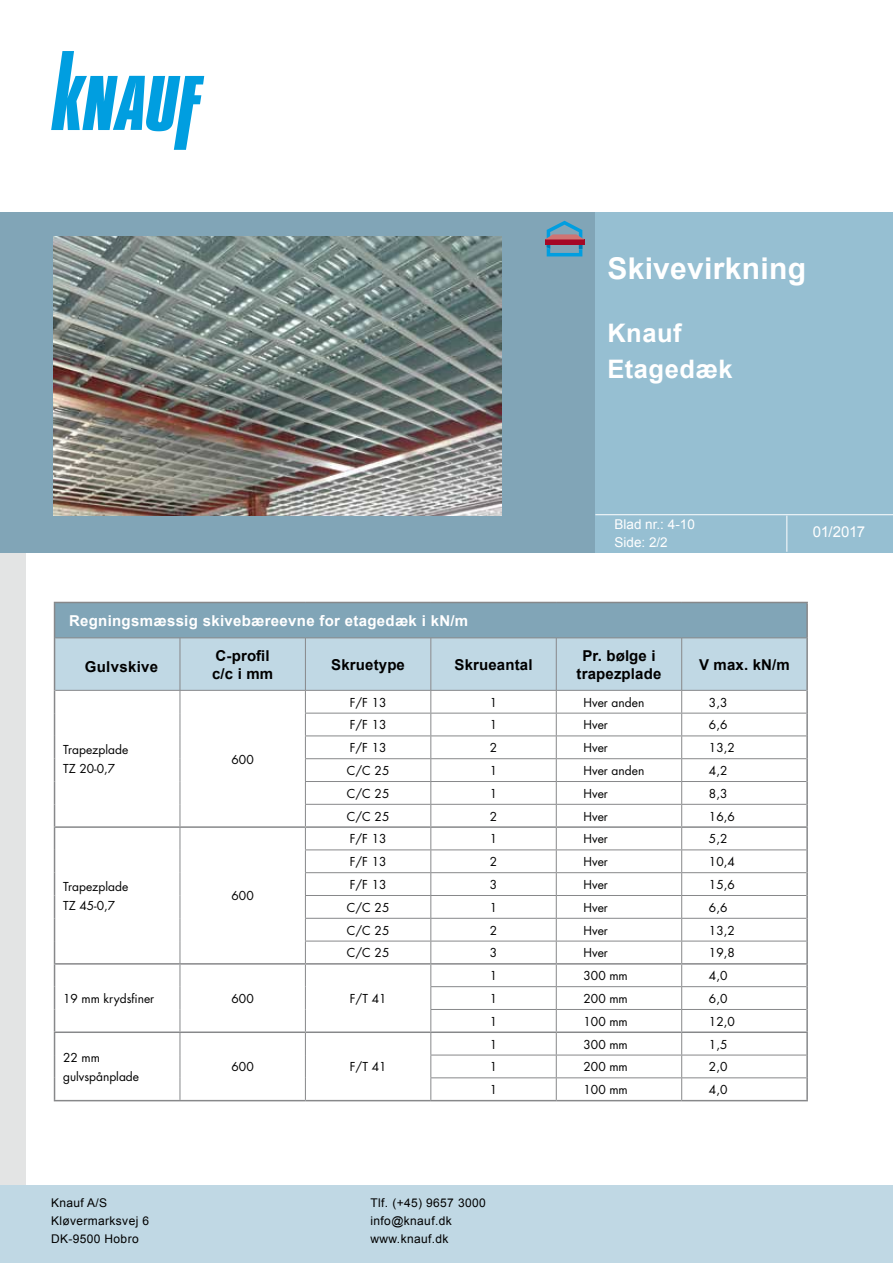
<style>
.page{position:relative;width:893px;height:1263px;background:#fff}
.page>*{position:absolute;margin:0;border:0;box-sizing:border-box;transform-origin:0 0}
.t1{font:700 30px "Arial";letter-spacing:.01em;color:#fff}
.t2{font:700 25.5px/36px "Arial";letter-spacing:.02em;color:#fff}
.t3{font:700 15px/18px "Arial";letter-spacing:.01em;color:#000}
.t4{font:700 15px "Arial";letter-spacing:.02em;color:#fff}
.t5{font:15px "Arial";letter-spacing:-.025em;color:#fff}
.t6{font:13.5px/18px "Arial";color:#fff}
.t7{font:12px/19.5px "Futura Std";color:#000}
.t8{font:12px "Arial";letter-spacing:.03em;color:#000}
</style>
<div class="page">
<div style="left:0;top:213px;width:595px;height:340px;background:#81a5b7"></div>
<div style="left:595px;top:213px;width:298px;height:340px;background:#96bfd2"></div>
<div style="left:0;top:553px;width:26px;height:683px;background:#e3e4e4"></div>
<hr style="left:595px;top:514px;width:298px;height:1px;background:#fff">
<hr style="left:787px;top:516px;width:1px;height:36px;background:#fff">
<div style="left:0;top:1186px;width:893px;height:77px;background:#c0d8e4"></div>
<svg style="left:545px;top:221px;width:39px;height:35px"></svg>
<img style="left:54px;top:237px;width:448px;height:279px">
<svg style="left:51px;top:51px;width:153px;height:99px"></svg>
<div style="left:55px;top:602px;width:752px;height:36px;background:#81a5b7"></div>
<hr style="left:54px;top:602px;width:126px;height:1px;background:#87888a">
<hr style="left:54px;top:603px;width:1px;height:35px;background:#87888a">
<hr style="left:180px;top:602px;width:125px;height:1px;background:#87888a">
<hr style="left:305px;top:602px;width:126px;height:1px;background:#87888a">
<hr style="left:431px;top:602px;width:125px;height:1px;background:#87888a">
<hr style="left:556px;top:602px;width:126px;height:1px;background:#87888a">
<hr style="left:682px;top:602px;width:126px;height:1px;background:#87888a">
<hr style="left:806px;top:603px;width:2px;height:35px;background:#87888a">
<hr style="left:806px;top:638px;width:2px;height:52px;background:#87888a">
<hr style="left:806px;top:690px;width:2px;height:23px;background:#87888a">
<hr style="left:806px;top:713px;width:2px;height:23px;background:#87888a">
<hr style="left:806px;top:736px;width:2px;height:23px;background:#87888a">
<hr style="left:806px;top:759px;width:2px;height:22px;background:#87888a">
<hr style="left:806px;top:781px;width:2px;height:23px;background:#87888a">
<hr style="left:806px;top:804px;width:2px;height:22px;background:#87888a">
<hr style="left:806px;top:828px;width:2px;height:22px;background:#87888a">
<hr style="left:806px;top:850px;width:2px;height:23px;background:#87888a">
<hr style="left:806px;top:873px;width:2px;height:22px;background:#87888a">
<hr style="left:806px;top:895px;width:2px;height:23px;background:#87888a">
<hr style="left:806px;top:918px;width:2px;height:23px;background:#87888a">
<hr style="left:806px;top:941px;width:2px;height:22px;background:#87888a">
<hr style="left:806px;top:965px;width:2px;height:22px;background:#87888a">
<hr style="left:806px;top:987px;width:2px;height:22px;background:#87888a">
<hr style="left:806px;top:1009px;width:2px;height:22px;background:#87888a">
<hr style="left:806px;top:1033px;width:2px;height:22px;background:#87888a">
<hr style="left:806px;top:1055px;width:2px;height:23px;background:#87888a">
<hr style="left:806px;top:1078px;width:2px;height:22px;background:#87888a">
<hr style="left:54px;top:1100px;width:126px;height:1px;background:#87888a">
<hr style="left:180px;top:1100px;width:125px;height:1px;background:#87888a">
<hr style="left:305px;top:1100px;width:126px;height:1px;background:#87888a">
<hr style="left:431px;top:1100px;width:125px;height:1px;background:#87888a">
<hr style="left:556px;top:1100px;width:126px;height:1px;background:#87888a">
<hr style="left:682px;top:1100px;width:126px;height:1px;background:#87888a">
<svg style="left:54px;top:638px;width:753px;height:462px"></svg>
<hr style="left:305px;top:826px;width:126px;height:2px;background:#87888a">
<hr style="left:431px;top:826px;width:125px;height:2px;background:#87888a">
<hr style="left:556px;top:826px;width:126px;height:2px;background:#87888a">
<hr style="left:682px;top:826px;width:126px;height:2px;background:#87888a">
<hr style="left:305px;top:963px;width:126px;height:2px;background:#87888a">
<hr style="left:431px;top:963px;width:125px;height:2px;background:#87888a">
<hr style="left:556px;top:963px;width:126px;height:2px;background:#87888a">
<hr style="left:682px;top:963px;width:126px;height:2px;background:#87888a">
<hr style="left:431px;top:1031px;width:125px;height:2px;background:#87888a">
<hr style="left:556px;top:1031px;width:126px;height:2px;background:#87888a">
<hr style="left:682px;top:1031px;width:126px;height:2px;background:#87888a">
<hr style="left:54px;top:1031px;width:126px;height:2px;background:#87888a">
<hr style="left:180px;top:1031px;width:125px;height:2px;background:#87888a">
<hr style="left:305px;top:1031px;width:126px;height:2px;background:#87888a">
<hr style="left:54px;top:963px;width:126px;height:2px;background:#87888a">
<hr style="left:180px;top:963px;width:125px;height:2px;background:#87888a">
<hr style="left:54px;top:826px;width:126px;height:2px;background:#87888a">
<hr style="left:180px;top:826px;width:125px;height:2px;background:#87888a">
<h1 class="t1" style="left:607px;top:248px;width:200px">Skivevirkning</h1>
<h2 class="t2" style="left:607px;top:315px;width:127px">Knauf<br>Etagedæk</h2>
<p class="t6" style="left:614px;top:516px;width:82px">Blad nr.: 4-10<br>Side: 2/2</p>
<p class="t5" style="left:813px;top:522px;width:54px">01/2017</p>
<p class="t4" style="left:69px;top:610px;width:401px">Regningsmæssig skivebæreevne for etagedæk i kN/m</p>
<p class="t3" style="left:85px;top:658px;width:75px">Gulvskive</p>
<p class="t3" style="left:212px;top:647px;width:63px">C-profil c/c i mm</p>
<p class="t3" style="left:331px;top:656px;width:75px">Skruetype</p>
<p class="t3" style="left:454px;top:656px;width:80px">Skrueantal</p>
<p class="t3" style="left:577px;top:647px;width:86px;text-align:center">Pr. bølge i trapezplade</p>
<p class="t3" style="left:699px;top:656px;width:92px">V max. kN/m</p>
<p class="t7" style="left:63px;top:740px;width:67px">Trapezplade<br>TZ 20-0,7</p>
<p class="t7" style="left:232px;top:750px;width:24px">600</p>
<p class="t7" style="left:63px;top:877px;width:67px">Trapezplade<br>TZ 45-0,7</p>
<p class="t7" style="left:232px;top:886px;width:24px">600</p>
<p class="t7" style="left:350px;top:693px;width:38px">F/F 13</p>
<p class="t7" style="left:490px;top:693px;width:9px">1</p>
<p class="t7" style="left:583px;top:693px;width:62px">Hver anden</p>
<p class="t7" style="left:709px;top:693px;width:20px">3,3</p>
<p class="t7" style="left:350px;top:715px;width:38px">F/F 13</p>
<p class="t7" style="left:490px;top:715px;width:9px">1</p>
<p class="t7" style="left:583px;top:715px;width:26px">Hver</p>
<p class="t7" style="left:709px;top:715px;width:20px">6,6</p>
<p class="t7" style="left:350px;top:738px;width:38px">F/F 13</p>
<p class="t7" style="left:490px;top:738px;width:9px">2</p>
<p class="t7" style="left:583px;top:738px;width:26px">Hver</p>
<p class="t7" style="left:709px;top:738px;width:27px">13,2</p>
<p class="t7" style="left:347px;top:761px;width:44px">C/C 25</p>
<p class="t7" style="left:490px;top:761px;width:9px">1</p>
<p class="t7" style="left:583px;top:761px;width:62px">Hver anden</p>
<p class="t7" style="left:709px;top:761px;width:20px">4,2</p>
<p class="t7" style="left:347px;top:784px;width:44px">C/C 25</p>
<p class="t7" style="left:490px;top:784px;width:9px">1</p>
<p class="t7" style="left:583px;top:784px;width:26px">Hver</p>
<p class="t7" style="left:709px;top:784px;width:20px">8,3</p>
<p class="t7" style="left:347px;top:807px;width:44px">C/C 25</p>
<p class="t7" style="left:490px;top:807px;width:9px">2</p>
<p class="t7" style="left:583px;top:807px;width:26px">Hver</p>
<p class="t7" style="left:709px;top:807px;width:27px">16,6</p>
<p class="t7" style="left:350px;top:829px;width:38px">F/F 13</p>
<p class="t7" style="left:490px;top:829px;width:9px">1</p>
<p class="t7" style="left:583px;top:829px;width:26px">Hver</p>
<p class="t7" style="left:709px;top:829px;width:20px">5,2</p>
<p class="t7" style="left:350px;top:852px;width:38px">F/F 13</p>
<p class="t7" style="left:490px;top:852px;width:9px">2</p>
<p class="t7" style="left:583px;top:852px;width:26px">Hver</p>
<p class="t7" style="left:709px;top:852px;width:27px">10,4</p>
<p class="t7" style="left:350px;top:875px;width:38px">F/F 13</p>
<p class="t7" style="left:490px;top:875px;width:9px">3</p>
<p class="t7" style="left:583px;top:875px;width:26px">Hver</p>
<p class="t7" style="left:709px;top:875px;width:27px">15,6</p>
<p class="t7" style="left:347px;top:898px;width:44px">C/C 25</p>
<p class="t7" style="left:490px;top:898px;width:9px">1</p>
<p class="t7" style="left:583px;top:898px;width:26px">Hver</p>
<p class="t7" style="left:709px;top:898px;width:20px">6,6</p>
<p class="t7" style="left:347px;top:920px;width:44px">C/C 25</p>
<p class="t7" style="left:490px;top:920px;width:9px">2</p>
<p class="t7" style="left:583px;top:920px;width:26px">Hver</p>
<p class="t7" style="left:709px;top:920px;width:27px">13,2</p>
<p class="t7" style="left:347px;top:943px;width:44px">C/C 25</p>
<p class="t7" style="left:490px;top:943px;width:9px">3</p>
<p class="t7" style="left:583px;top:943px;width:26px">Hver</p>
<p class="t7" style="left:709px;top:943px;width:27px">19,8</p>
<p class="t7" style="left:63px;top:989px;width:93px">19 mm krydsfiner</p>
<p class="t7" style="left:232px;top:989px;width:24px">600</p>
<p class="t7" style="left:350px;top:989px;width:38px">F/T 41</p>
<p class="t7" style="left:63px;top:1047px;width:78px">22 mm gulvspånplade</p>
<p class="t7" style="left:232px;top:1057px;width:24px">600</p>
<p class="t7" style="left:350px;top:1057px;width:38px">F/T 41</p>
<p class="t7" style="left:490px;top:966px;width:9px">1</p>
<p class="t7" style="left:583px;top:966px;width:46px">300 mm</p>
<p class="t7" style="left:709px;top:966px;width:20px">4,0</p>
<p class="t7" style="left:490px;top:989px;width:9px">1</p>
<p class="t7" style="left:583px;top:989px;width:46px">200 mm</p>
<p class="t7" style="left:709px;top:989px;width:20px">6,0</p>
<p class="t7" style="left:490px;top:1012px;width:9px">1</p>
<p class="t7" style="left:583px;top:1012px;width:46px">100 mm</p>
<p class="t7" style="left:709px;top:1012px;width:27px">12,0</p>
<p class="t7" style="left:490px;top:1034px;width:9px">1</p>
<p class="t7" style="left:583px;top:1034px;width:46px">300 mm</p>
<p class="t7" style="left:709px;top:1034px;width:20px">1,5</p>
<p class="t7" style="left:490px;top:1057px;width:9px">1</p>
<p class="t7" style="left:583px;top:1057px;width:46px">200 mm</p>
<p class="t7" style="left:709px;top:1057px;width:20px">2,0</p>
<p class="t7" style="left:490px;top:1080px;width:9px">1</p>
<p class="t7" style="left:583px;top:1080px;width:46px">100 mm</p>
<p class="t7" style="left:709px;top:1080px;width:20px">4,0</p>
<p class="t8" style="left:51px;top:1195px;width:58px">Knauf A/S</p>
<p class="t8" style="left:371px;top:1195px;width:117px">Tlf. (+45) 9657 3000</p>
<p class="t8" style="left:51px;top:1213px;width:100px">Kløvermarksvej 6</p>
<p class="t8" style="left:371px;top:1213px;width:83px">info@knauf.dk</p>
<p class="t8" style="left:51px;top:1231px;width:89px">DK-9500 Hobro</p>
<p class="t8" style="left:371px;top:1231px;width:79px">www.knauf.dk</p>
</div>
